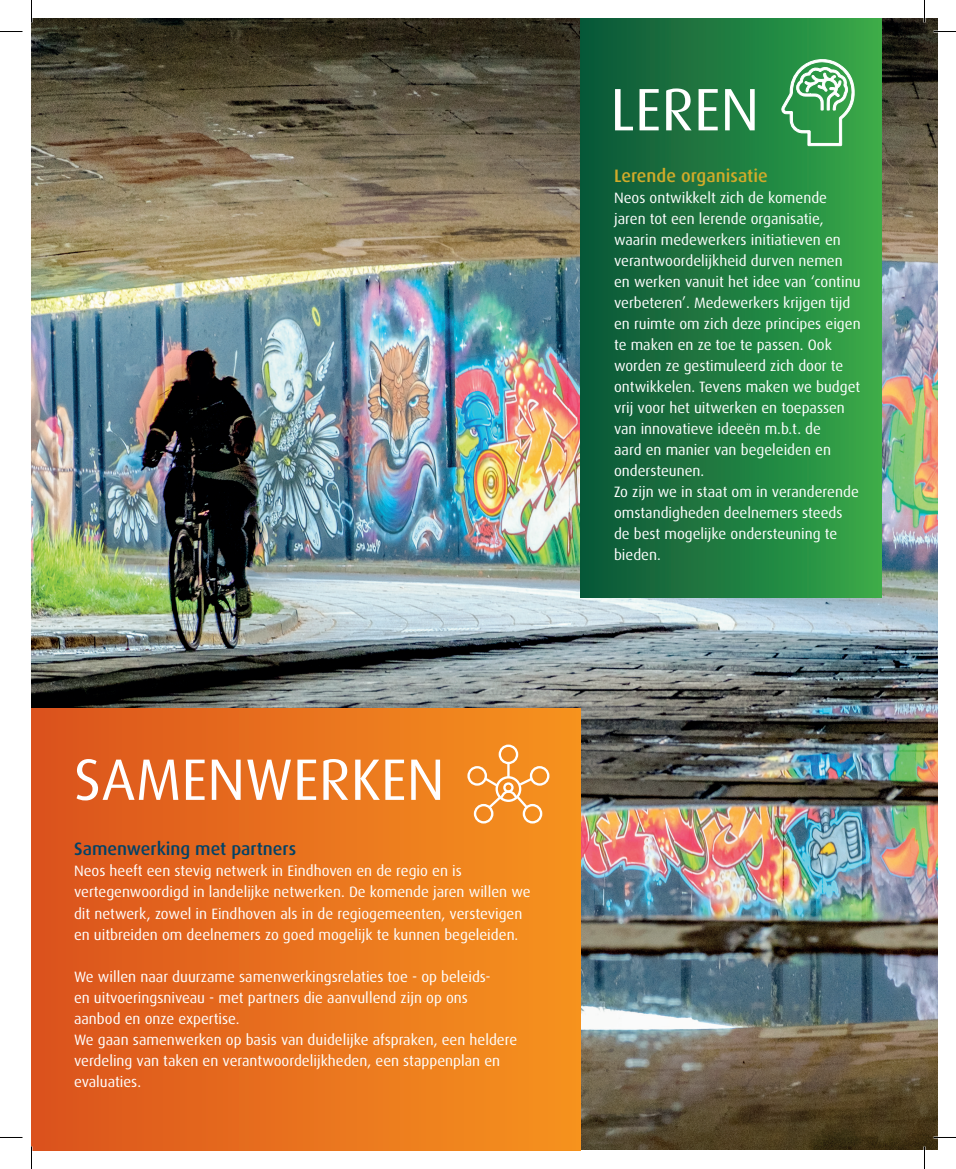
<style>
.page{position:relative;width:956px;height:1169px;background:#fff}
.page>*{position:absolute;margin:0;border:0;box-sizing:border-box;transform-origin:0 0}
.t1{font:60px "Dax";color:#fff}
.t2{font:58.5px "Dax";color:#fff}
.t3{font:500 18px "Dax";color:#024266}
.t4{font:500 18px "Dax";color:#d1ab2a}
.t5{font:15px/21px "Dax";color:#fff}
</style>
<div class="page">
<img style="left:32px;top:19px;width:905px;height:1130px">
<div style="left:32px;top:708px;width:548px;height:442px;background:linear-gradient(to right,#db521d,#f6931f)"></div>
<div style="left:580px;top:19px;width:302px;height:579px;background:linear-gradient(to right,#095438,#37a949)"></div>
<svg style="left:781px;top:57px;width:74px;height:89px"></svg>
<div style="left:467px;top:766px;width:20px;height:19px;border:2px solid #fff;border-radius:50%"></div>
<div style="left:499px;top:744px;width:19px;height:20px;border:2px solid #fff;border-radius:50%"></div>
<div style="left:530px;top:766px;width:19px;height:19px;border:2px solid #fff;border-radius:50%"></div>
<div style="left:523px;top:804px;width:19px;height:19px;border:2px solid #fff;border-radius:50%"></div>
<div style="left:474px;top:804px;width:19px;height:19px;border:2px solid #fff;border-radius:50%"></div>
<hr style="left:507px;top:763px;width:3px;height:14px;background:#fff">
<svg style="left:483px;top:775px;width:52px;height:35px"></svg>
<div style="left:503px;top:782px;width:11px;height:10px;border:2px solid #fff;border-radius:50%"></div>
<hr style="left:933px;top:1136px;width:23px;height:2px;background:#fff">
<hr style="left:923px;top:0;width:2px;height:23px;background:#fff">
<hr style="left:923px;top:1146px;width:2px;height:23px;background:#fff">
<svg style="left:0;top:31px;width:22px;height:1px"></svg>
<svg style="left:933px;top:31px;width:23px;height:1px"></svg>
<svg style="left:0;top:1137px;width:22px;height:1px"></svg>
<svg style="left:933px;top:1137px;width:23px;height:1px"></svg>
<svg style="left:31px;top:0;width:1px;height:23px"></svg>
<svg style="left:31px;top:1146px;width:1px;height:23px"></svg>
<svg style="left:924px;top:0;width:1px;height:23px"></svg>
<svg style="left:924px;top:1146px;width:1px;height:23px"></svg>
<h2 class="t2" style="left:74px;top:747px;width:372px">SAMENWERKEN</h2>
<p class="t3" style="left:74px;top:839px;width:224px">Samenwerking met partners</p>
<p class="t5" style="left:74px;top:861px;width:458px">Neos heeft een stevig netwerk in Eindhoven en de regio en is vertegenwoordigd in landelijke netwerken. De komende jaren willen we dit netwerk, zowel in Eindhoven als in de regiogemeenten, verstevigen en uitbreiden om deelnemers zo goed mogelijk te kunnen begeleiden.</p>
<p class="t5" style="left:74px;top:966px;width:445px">We willen naar duurzame samenwerkingsrelaties toe - op beleids-<br>en uitvoeringsniveau - met partners die aanvullend zijn op ons aanbod en onze expertise.<br>We gaan samenwerken op basis van duidelijke afspraken, een heldere verdeling van taken en verantwoordelijkheden, een stappenplan en evaluaties.</p>
<h1 class="t1" style="left:610px;top:76px;width:151px">LEREN</h1>
<p class="t4" style="left:614px;top:166px;width:155px">Lerende organisatie</p>
<p class="t5" style="left:614px;top:188px;width:248px">Neos ontwikkelt zich de komende jaren tot een lerende organisatie, waarin medewerkers initiatieven en verantwoordelijkheid durven nemen en werken vanuit het idee van ‘continu verbeteren’. Medewerkers krijgen tijd en ruimte om zich deze principes eigen te maken en ze toe te passen. Ook worden ze gestimuleerd zich door te ontwikkelen. Tevens maken we budget vrij voor het uitwerken en toepassen van innovatieve ideeën m.b.t. de<br>aard en manier van begeleiden en ondersteunen.<br>Zo zijn we in staat om in veranderende omstandigheden deelnemers steeds de best mogelijke ondersteuning te bieden.</p>
</div>
